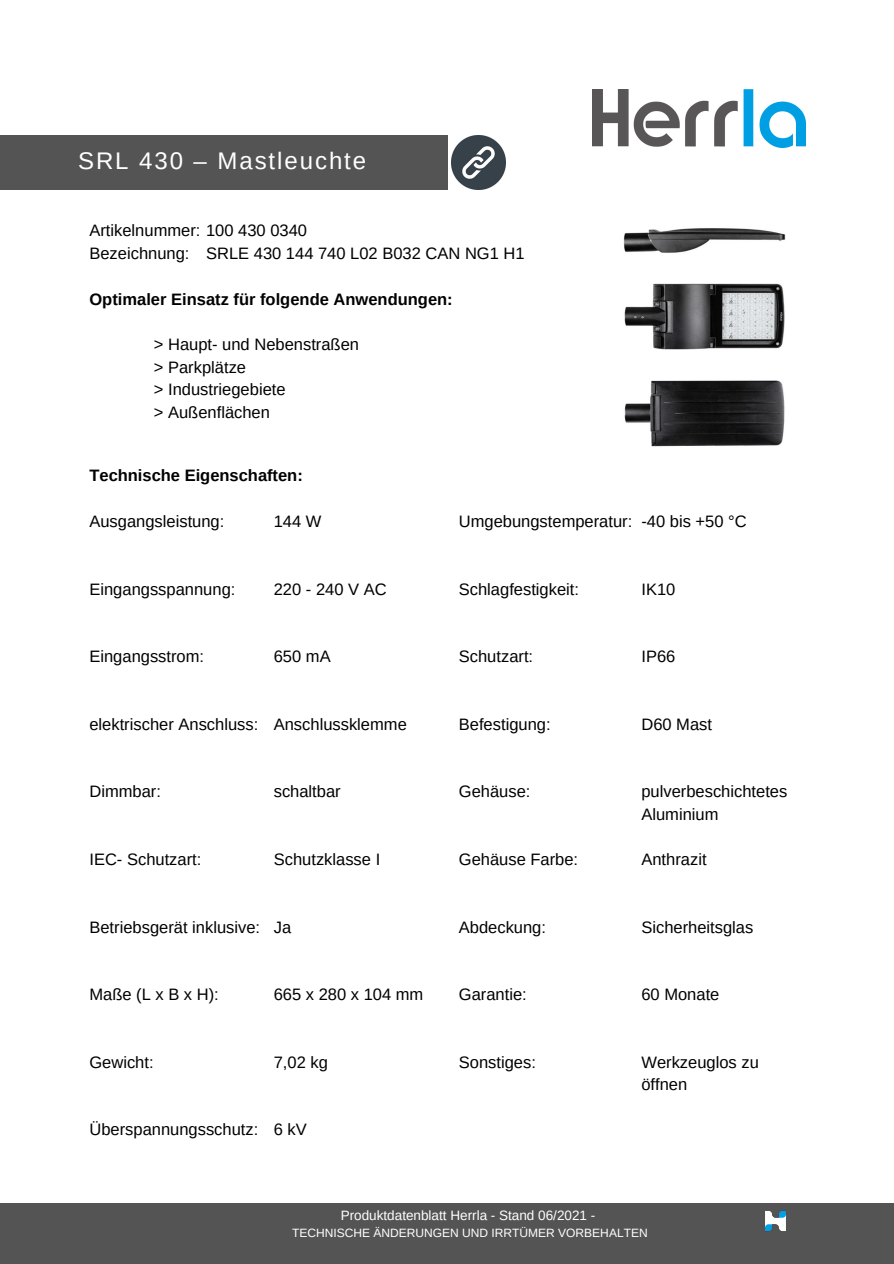
<style>
.page{position:relative;width:894px;height:1264px;background:#fff}
.page>*{position:absolute;margin:0;border:0;box-sizing:border-box;transform-origin:0 0}
.t1{font:24px "Arimo";letter-spacing:.08em;color:#fff}
.t2{font:16.5px/22.5px "Arimo";color:#000}
.t3{font:700 16.5px "Arimo";color:#000}
.t4{font:13.5px "Arimo";color:#fff}
.t5{font:12px "Arimo";color:#fff}
</style>
<div class="page">
<img style="left:592px;top:89px;width:212px;height:59px">
<div style="left:0;top:136px;width:447px;height:54px;background:#545454"></div>
<div style="left:0;top:1203px;width:893px;height:60px;background:#545454"></div>
<img style="left:765px;top:1210px;width:21px;height:22px">
<img style="left:451px;top:136px;width:54px;height:54px">
<img style="left:623px;top:228px;width:163px;height:219px">
<p class="t1" style="left:78px;top:147px;width:289px">SRL 430 – Mastleuchte</p>
<p class="t2" style="left:89px;top:219px;width:219px">Artikelnummer: 100 430 0340</p>
<p class="t2" style="left:89px;top:242px;width:101px">Bezeichnung:</p>
<p class="t2" style="left:206px;top:242px;width:320px">SRLE 430 144 740 L02 B032 CAN NG1 H1</p>
<p class="t3" style="left:89px;top:290px;width:365px">Optimaler Einsatz für folgende Anwendungen:</p>
<p class="t2" style="left:154px;top:333px;width:207px">&gt; Haupt- und Nebenstraßen</p>
<p class="t2" style="left:154px;top:356px;width:94px">&gt; Parkplätze</p>
<p class="t2" style="left:154px;top:378px;width:133px">&gt; Industriegebiete</p>
<p class="t2" style="left:154px;top:401px;width:118px">&gt; Außenflächen</p>
<p class="t3" style="left:89px;top:466px;width:215px">Technische Eigenschaften:</p>
<p class="t2" style="left:89px;top:510px;width:136px">Ausgangsleistung:</p>
<p class="t2" style="left:274px;top:510px;width:49px">144 W</p>
<p class="t2" style="left:458px;top:510px;width:175px">Umgebungstemperatur:</p>
<p class="t2" style="left:641px;top:510px;width:107px">-40 bis +50 °C</p>
<p class="t2" style="left:89px;top:577px;width:147px">Eingangsspannung:</p>
<p class="t2" style="left:274px;top:577px;width:114px">220 - 240 V AC</p>
<p class="t2" style="left:458px;top:577px;width:122px">Schlagfestigkeit:</p>
<p class="t2" style="left:641px;top:577px;width:35px">IK10</p>
<p class="t2" style="left:89px;top:645px;width:116px">Eingangsstrom:</p>
<p class="t2" style="left:274px;top:645px;width:58px">650 mA</p>
<p class="t2" style="left:458px;top:645px;width:76px">Schutzart:</p>
<p class="t2" style="left:641px;top:645px;width:35px">IP66</p>
<p class="t2" style="left:89px;top:713px;width:170px">elektrischer Anschluss:</p>
<p class="t2" style="left:274px;top:713px;width:134px">Anschlussklemme</p>
<p class="t2" style="left:458px;top:713px;width:93px">Befestigung:</p>
<p class="t2" style="left:641px;top:713px;width:72px">D60 Mast</p>
<p class="t2" style="left:89px;top:780px;width:73px">Dimmbar:</p>
<p class="t2" style="left:89px;top:848px;width:113px">IEC- Schutzart:</p>
<p class="t2" style="left:274px;top:780px;width:68px">schaltbar</p>
<p class="t2" style="left:274px;top:848px;width:108px">Schutzklasse I</p>
<p class="t2" style="left:458px;top:780px;width:73px">Gehäuse:</p>
<p class="t2" style="left:458px;top:848px;width:121px">Gehäuse Farbe:</p>
<p class="t2" style="left:641px;top:780px;width:147px">pulverbeschichtetes</p>
<p class="t2" style="left:641px;top:803px;width:79px">Aluminium</p>
<p class="t2" style="left:641px;top:848px;width:67px">Anthrazit</p>
<p class="t2" style="left:89px;top:915px;width:172px">Betriebsgerät inklusive:</p>
<p class="t2" style="left:274px;top:915px;width:19px">Ja</p>
<p class="t2" style="left:458px;top:915px;width:89px">Abdeckung:</p>
<p class="t2" style="left:641px;top:915px;width:113px">Sicherheitsglas</p>
<p class="t2" style="left:89px;top:983px;width:131px">Maße (L x B x H):</p>
<p class="t2" style="left:274px;top:983px;width:151px">665 x 280 x 104 mm</p>
<p class="t2" style="left:458px;top:983px;width:69px">Garantie:</p>
<p class="t2" style="left:641px;top:983px;width:79px">60 Monate</p>
<p class="t2" style="left:89px;top:1050px;width:66px">Gewicht:</p>
<p class="t2" style="left:274px;top:1050px;width:56px">7,02 kg</p>
<p class="t2" style="left:458px;top:1050px;width:79px">Sonstiges:</p>
<p class="t2" style="left:641px;top:1050px;width:119px">Werkzeuglos zu öffnen</p>
<p class="t2" style="left:89px;top:1118px;width:170px">Überspannungsschutz:</p>
<p class="t2" style="left:274px;top:1118px;width:35px">6 kV</p>
<p class="t4" style="left:340px;top:1208px;width:256px">Produktdatenblatt Herrla - Stand 06/2021 -</p>
<p class="t5" style="left:292px;top:1226px;width:357px">TECHNISCHE ÄNDERUNGEN UND IRRTÜMER VORBEHALTEN</p>
</div>
